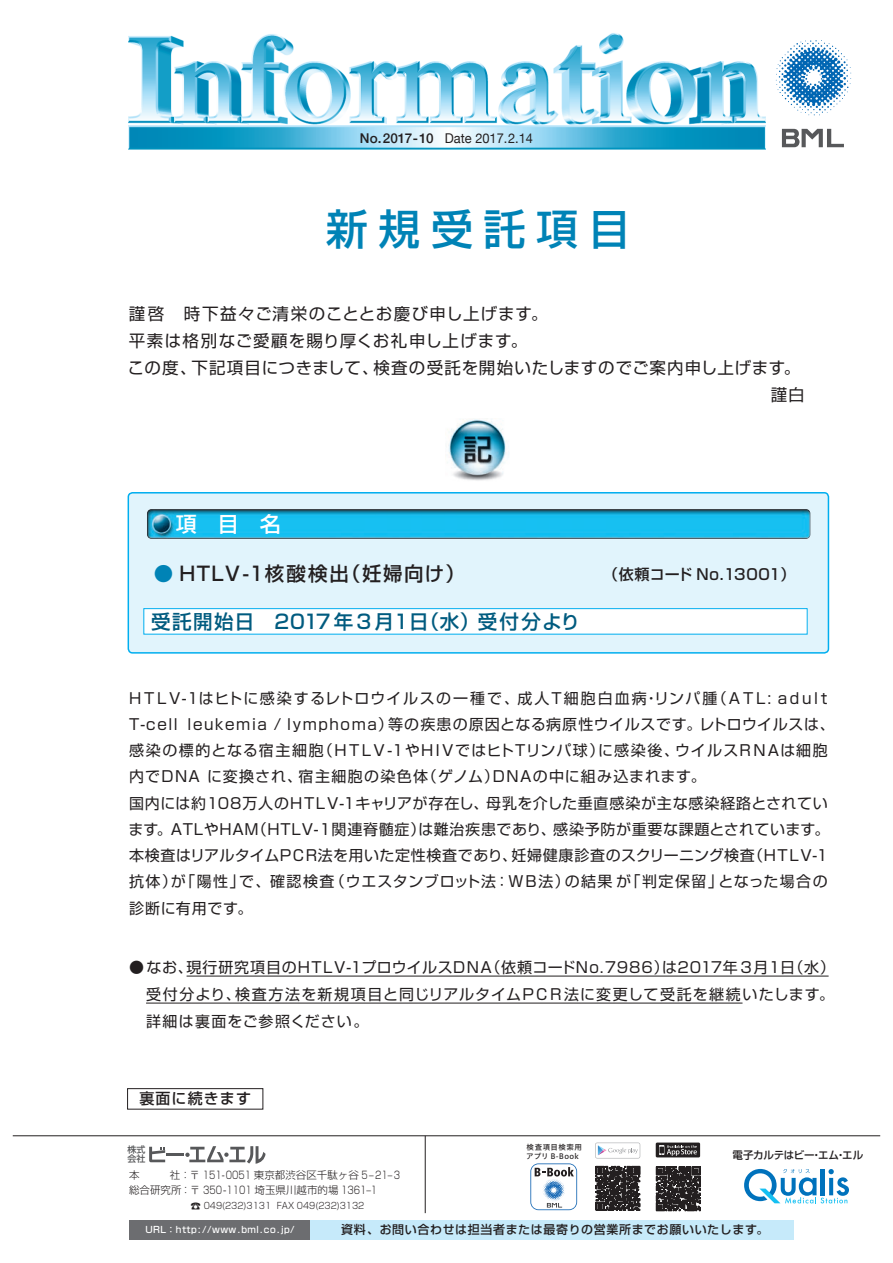
<style>
.page{position:relative;width:893px;height:1263px;background:#fff}
.page>*{position:absolute;margin:0;border:0;box-sizing:border-box;transform-origin:0 0}
.t1{font:500 42px "Shin Go Pro";letter-spacing:.25em;color:#0083b6}
.t2{font:500 21px "Shin Go Pro";color:#fff}
.t3{font:500 19.5px "Shin Go Pro";letter-spacing:.06em;color:#005b7f}
.t4{font:500 19.5px "Shin Go Pro";letter-spacing:.075em;color:#231f20}
.t5{font:16.5px "Shin Go Pro";letter-spacing:.055em;color:#231f20}
.t6{font:15px/26.2px "Shin Go Pro";letter-spacing:.06em;color:#231f20}
.t7{font:500 15px "Shin Go Pro";letter-spacing:.015em;color:#231f20}
.t8{font:500 15px "Shin Go Pro";letter-spacing:.075em;color:#231f20}
.t9{font:13.5px "Helvetica Neue";color:#231f20;scale:.95 1}
.t10{font:500 12px "Shin Go Pro";letter-spacing:.05em;color:#231f20}
.t11{font:300 10.5px/15px "Shin Go Pro";color:#231f20}
.t12{font:500 10.5px "Shin Go Pro";letter-spacing:-.025em;color:#231f20}
.t13{font:300 9px "Shin Go Pro";color:#231f20;scale:.9 1}
.t14{font:500 9px "Shin Go Pro";letter-spacing:.05em;color:#fff}
.t15{font:500 9px/9.4px "Shin Go Pro";color:#57585a}
.t16{font:7.5px/9px "Hiragino UD Sans Std W5";letter-spacing:.05em;color:#231f20}
.s1{font-weight:500}
.s2{color:#0083b6}
.s3{font-size:10.5px}
</style>
<div class="page">
<img style="left:447px;top:419px;width:62px;height:62px">
<img style="left:128px;top:33px;width:663px;height:117px">
<svg style="left:776px;top:40px;width:75px;height:75px"></svg>
<svg style="left:782px;top:129px;width:62px;height:18px"></svg>
<hr style="left:425px;top:1136px;width:1px;height:77px;background:#231f20">
<hr style="left:13px;top:1135px;width:867px;height:1px;background:#231f20">
<div style="left:310px;top:1220px;width:484px;height:19px;background:#c6eafa"></div>
<div style="left:130px;top:1220px;width:180px;height:19px;background:#6c6d70"></div>
<svg style="left:744px;top:1169px;width:105px;height:34px"></svg>
<svg style="left:149px;top:1147px;width:16px;height:15px"></svg>
<hr style="left:166px;top:1153px;width:18px;height:3px;background:#57585a">
<svg style="left:185px;top:1146px;width:81px;height:18px"></svg>
<svg style="left:529px;top:1162px;width:50px;height:50px"></svg>
<svg style="left:530px;top:1163px;width:47px;height:47px"></svg>
<svg style="left:655px;top:1142px;width:45px;height:16px"></svg>
<svg style="left:655px;top:1166px;width:46px;height:46px"></svg>
<svg style="left:656px;top:1167px;width:44px;height:44px;background:#373435"></svg>
<svg style="left:595px;top:1143px;width:45px;height:15px"></svg>
<svg style="left:595px;top:1165px;width:46px;height:46px"></svg>
<svg style="left:596px;top:1166px;width:44px;height:44px;background:#373334"></svg>
<div style="left:128px;top:493px;width:700px;height:160px;background:#e1f4fc;border-radius:4px"></div>
<div style="left:128px;top:492px;width:701px;height:162px;border:2px solid #00aeef;border-radius:4px"></div>
<img style="left:147px;top:509px;width:663px;height:30px">
<div style="left:144px;top:609px;width:663px;height:25px;background:#fff"></div>
<div style="left:144px;top:608px;width:663px;height:26px;border:1px solid #00aeef"></div>
<hr style="left:187px;top:976px;width:642px;height:1px;background:#231f20">
<hr style="left:146px;top:1003px;width:596px;height:1px;background:#231f20">
<div style="left:127px;top:1088px;width:136px;height:21px;border:1px solid #231f20"></div>
<p class="t9" style="left:360px;top:128px;width:184px"><span class="s1">No.2017-10</span> Date 2017.2.14</p>
<h1 class="t1" style="left:326px;top:194px;width:306px">新規受託項目</h1>
<p class="t5" style="left:129px;top:300px;width:420px">謹啓　時下益々ご清栄のこととお慶び申し上げます。</p>
<p class="t5" style="left:129px;top:327px;width:400px">平素は格別なご愛顧を賜り厚くお礼申し上げます。</p>
<p class="t5" style="left:128px;top:354px;width:674px">この度、下記項目につきまして、検査の受託を開始いたしますのでご案内申し上げます。</p>
<p class="t5" style="left:771px;top:381px;width:35px">謹白</p>
<h2 class="t2" style="left:176px;top:507px;width:106px">項　目　名</h2>
<h3 class="t4" style="left:154px;top:558px;width:313px"><span class="s2">●</span> HTLV-1核酸検出（妊婦向け）</h3>
<p class="t7" style="left:603px;top:562px;width:194px">（依頼コード No.13001）</p>
<h3 class="t3" style="left:151px;top:605px;width:430px">受託開始日　2017年 3月1日（水）受付分より</h3>
<p class="t6" style="left:129px;top:683px;width:708px">HTLV-1はヒトに感染するレトロウイルスの一種で、成人T細胞白血病・リンパ腫（ATL: adult T-cell leukemia / lymphoma）等の疾患の原因となる病原性ウイルスです。レトロウイルスは、感染の標的となる宿主細胞（HTLV-1やHIVではヒトTリンパ球）に感染後、ウイルスRNAは細胞内でDNA に変換され、宿主細胞の染色体（ゲノム）DNAの中に組み込まれます。<br>国内には約108万人のHTLV-1キャリアが存在し、母乳を介した垂直感染が主な感染経路とされています。ATLやHAM（HTLV-1関連脊髄症）は難治疾患であり、感染予防が重要な課題とされています。本検査はリアルタイムPCR法を用いた定性検査であり、妊婦健康診査のスクリーニング検査（HTLV-1抗体）が「陽性」で、確認検査（ウエスタンブロット法：WB法）の結果が「判定保留」となった場合の診断に有用です。</p>
<p class="t6" style="left:146px;top:952px;width:691px;line-height:27px;text-align:justify;text-indent:-17px">●なお、現行研究項目のHTLV-1プロウイルスDNA（依頼コードNo.7986）は2017年3月1日（水）受付分より、検査方法を新規項目と同じリアルタイムPCR法に変更して受託を継続いたします。詳細は裏面をご参照ください。</p>
<p class="t8" style="left:139px;top:1086px;width:113px">裏面に続きます</p>
<p class="t15" style="left:127px;top:1143px;width:19px">株式会社</p>
<p class="t16" style="left:526px;top:1142px;width:57px">検査項目検索用アプリ B-Book</p>
<p class="t11" style="left:129px;top:1166px;width:272px">本 　　 社：〒 151-0051 東京都渋谷区千駄ヶ谷 5–21–3総合研究所：〒 350-1101 埼玉県川越市的場 1361–1</p>
<p class="t13" style="left:191px;top:1198px;width:195px"><span class="s3">☎</span> 049(232)3131　FAX 049(232)3132</p>
<p class="t12" style="left:732px;top:1146px;width:132px">電子カルテはビー・エム・エル</p>
<p class="t14" style="left:145px;top:1222px;width:151px">URL：http://www.bml.co.jp/</p>
<p class="t10" style="left:341px;top:1219px;width:429px">資料、お問い合わせは担当者または最寄りの営業所までお願いいたします。</p>
</div>
